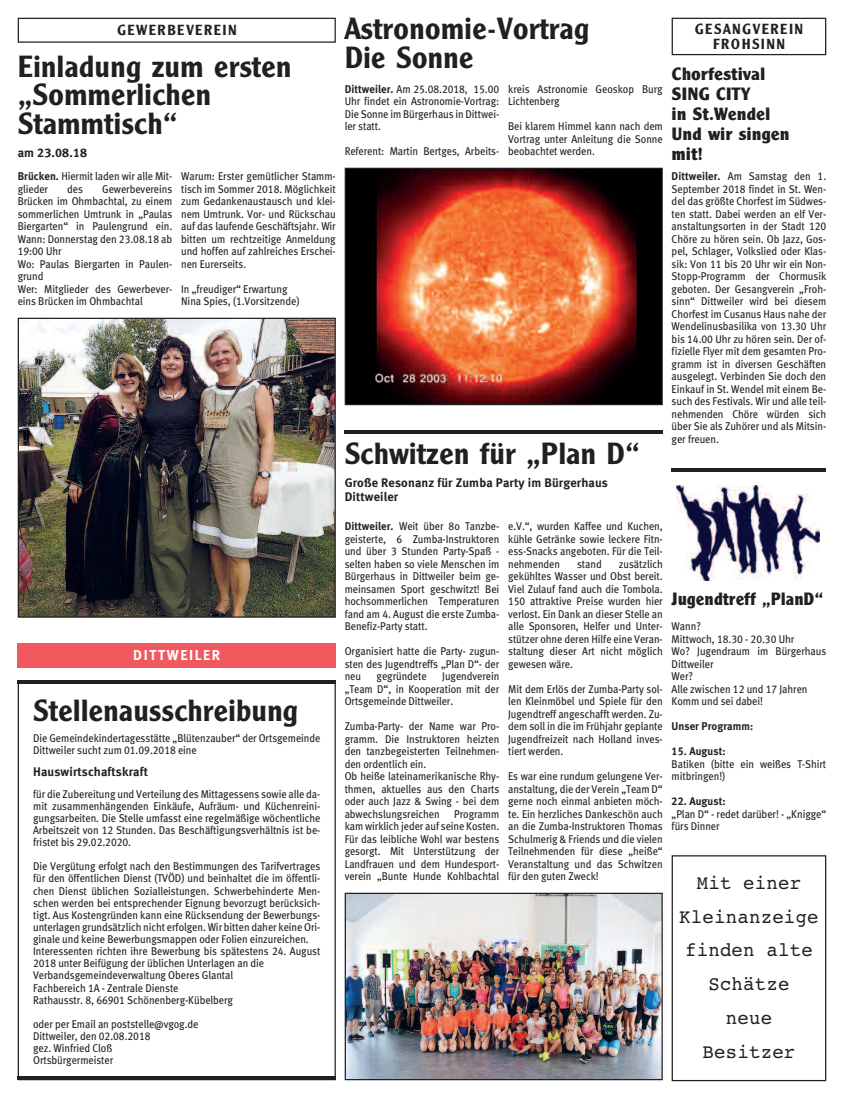
<style>
.page{position:relative;width:844px;height:1102px;background:#fff}
.page>*{position:absolute;margin:0;border:0;box-sizing:border-box;transform-origin:0 0}
.t1{font:600 30px/28.8px "M Clearface Gothic";letter-spacing:.01em;color:#231f20}
.t2{font:20px/33.8px "Courier";letter-spacing:.01em;color:#231f20;text-align:center;scale:.95 1}
.t3{font:700 17.5px/20px "M Clearface Gothic";letter-spacing:.01em;color:#231f20}
.t4{font:700 17.5px "M Clearface Gothic";letter-spacing:.01em;color:#231f20;scale:.95 1}
.t5{font:600 14.38px/15.8px "M Clearface Gothic";letter-spacing:.115em;color:#231f20;text-align:center}
.t6{font:14.38px "Meta Bold LF";letter-spacing:.11em;color:#fff}
.t7{font:12.5px/13.8px "Meta Bold LF";letter-spacing:.01em;color:#231f20}
.t8{font:11.25px/12.5px "Meta Book LF";letter-spacing:-.005em;color:#231f20;text-align:justify;scale:.92 1}
.t9{font:11.25px "Meta Bold LF";letter-spacing:.005em;color:#231f20;scale:.96 1}
.s1{font-family:"Meta Bold LF"}
</style>
<div class="page">
<div style="left:18px;top:18px;width:318px;height:25px;border:1px solid #231f20"></div>
<img style="left:20px;top:320px;width:314px;height:296px">
<div style="left:18px;top:318px;width:318px;height:300px;border:1px solid #231f20"></div>
<div style="left:18px;top:643px;width:318px;height:25px;background:#f0595f"></div>
<hr style="left:18px;top:680px;width:318px;height:4px;background:#231f20">
<hr style="left:18px;top:1077px;width:318px;height:3px;background:#231f20">
<div style="left:672px;top:18px;width:154px;height:37px;border:1px solid #231f20"></div>
<img style="left:347px;top:895px;width:314px;height:183px">
<div style="left:345px;top:893px;width:318px;height:187px;border:1px solid #231f20"></div>
<img style="left:347px;top:170px;width:314px;height:233px">
<div style="left:345px;top:168px;width:318px;height:237px;border:1px solid #231f20"></div>
<img style="left:676px;top:485px;width:143px;height:95px">
<hr style="left:345px;top:430px;width:318px;height:4px;background:#231f20">
<hr style="left:672px;top:468px;width:154px;height:3px;background:#231f20">
<div style="left:672px;top:855px;width:154px;height:226px;border:1px solid #231f20"></div>
<p class="t5" style="left:117px;top:24px;width:121px">GEWERBEVEREIN</p>
<h1 class="t1" style="left:18px;top:54px;width:275px">Einladung zum ersten „Sommerlichen<br>Stammtisch“</h1>
<p class="t7" style="left:18px;top:147px;width:71px">am 23.08.18</p>
<p class="t8" style="left:18px;top:171px;width:169px"><span class="s1">Brücken.</span> Hiermit laden wir alle Mit&shy;glieder</p>
<p class="t8" style="left:18px;top:184px;width:170px;text-align:left;text-indent:85px">Gewerbevereins<br>Brücken im Ohmbachtal, zu einem sommerlichen Umtrunk in „Paulas<br>Biergarten“ in Paulengrund ein.<br>Wann: Donnerstag den 23.08.18 ab<br>19:00 Uhr<br>Wo: Paulas Biergarten in Paulen&shy;grund<br>Wer: Mitglieder des Gewerbever&shy;eins Brücken im Ohmbachtal</p>
<p class="t8" style="left:67px;top:184px;width:19px">des</p>
<p class="t8" style="left:181px;top:171px;width:170px">Warum: Erster gemütlicher Stamm&shy;tisch im Sommer 2018. Möglichkeit zum Gedankenaustausch und klei&shy;nem Umtrunk. Vor- und Rückschau auf das laufende Geschäftsjahr. Wir bitten um rechtzeitige Anmeldung und hoffen auf zahlreiches Erschei&shy;nen Eurerseits.</p>
<p class="t8" style="left:181px;top:284px;width:130px">In „freudiger“ Erwartung<br>Nina Spies, (1.Vorsitzende)</p>
<h1 class="t1" style="left:345px;top:17px;width:246px">Astronomie-Vortrag<br>Die Sonne</h1>
<p class="t8" style="left:345px;top:84px;width:170px"><span class="s1">Dittweiler.</span> Am 25.08.2018, 15.00<br>Uhr findet ein Astronomie-Vortrag:<br>Die Sonne im Bürgerhaus in Dittwei&shy;ler statt.</p>
<p class="t8" style="left:345px;top:146px;width:169px">Referent: Martin Bertges, Arbeits-</p>
<p class="t8" style="left:508px;top:84px;width:170px">kreis Astronomie Geoskop Burg<br>Lichtenberg</p>
<p class="t8" style="left:508px;top:121px;width:170px">Bei klarem Himmel kann nach dem Vortrag unter Anleitung die Sonne beobachtet werden.</p>
<p class="t6" style="left:133px;top:650px;width:89px">DITTWEILER</p>
<h1 class="t1" style="left:33px;top:698px;width:266px">Stellenausschreibung</h1>
<p class="t8" style="left:33px;top:733px;width:314px;line-height:12.1px">Die Gemeindekindertagesstätte „Blütenzauber“ der Ortsgemeinde<br>Dittweiler sucht zum 01.09.2018 eine</p>
<p class="t7" style="left:33px;top:766px;width:116px">Hauswirtschaftskraft</p>
<p class="t8" style="left:33px;top:789px;width:314px;line-height:12.1px">für die Zubereitung und Verteilung des Mittagessens sowie alle da&shy;mit zusammenhängenden Einkäufe, Aufräum- und Küchenreini&shy;gungsarbeiten. Die Stelle umfasst eine regelmäßige wöchentliche Arbeitszeit von 12 Stunden. Das Beschäftigungsverhältnis ist be&shy;fristet bis 29.02.2020.</p>
<p class="t8" style="left:33px;top:861px;width:314px;line-height:12.1px;text-align:left">Die Vergütung erfolgt nach den Bestimmungen des Tarifvertrages für den öffentlichen Dienst (TVÖD) und beinhaltet die im öffentli&shy;chen Dienst üblichen Sozialleistungen. Schwerbehinderte Men&shy;schen werden bei entsprechender Eignung bevorzugt berücksich&shy;tigt. Aus Kostengründen kann eine Rücksendung der Bewerbungs&shy;unterlagen grundsätzlich nicht erfolgen. Wir bitten daher keine Ori&shy;ginale und keine Bewerbungsmappen oder Folien einzureichen.<br>Interessenten richten ihre Bewerbung bis spätestens 24. August 2018 unter Beifügung der üblichen Unterlagen an die Verbandsgemeindeverwaltung Oberes Glantal<br>Fachbereich 1A - Zentrale Dienste<br>Rathausstr. 8, 66901 Schönenberg-Kübelberg</p>
<p class="t8" style="left:33px;top:1019px;width:181px;line-height:12.1px;text-align:left">oder per Email an poststelle@vgog.de<br>Dittweiler, den 02.08.2018<br>gez. Winfried Cloß<br>Ortsbürgermeister</p>
<h1 class="t1" style="left:345px;top:442px;width:296px">Schwitzen für „Plan D“</h1>
<p class="t7" style="left:345px;top:477px;width:265px">Große Resonanz für Zumba Party im Bürgerhaus<br>Dittweiler</p>
<p class="t8" style="left:345px;top:521px;width:170px"><span class="s1">Dittweiler.</span> Weit über 8o Tanzbe&shy;geisterte, 6 Zumba-Instruktoren und über 3 Stunden Party-Spaß - selten haben so viele Menschen im Bürgerhaus in Dittweiler beim ge&shy;meinsamen Sport geschwitzt! Bei hochsommerlichen Temperaturen fand am 4. August die erste Zumba-Benefiz-Party statt.</p>
<p class="t8" style="left:345px;top:646px;width:170px">Organisiert hatte die Party- zugun&shy;sten des Jugendtreffs „Plan D“- der neu</p>
<p class="t8" style="left:508px;top:521px;width:170px">e.V.“, wurden Kaffee und Kuchen, kühle Getränke sowie leckere Fitn&shy;ess-Snacks angeboten. Für die Teil&shy;nehmenden</p>
<p class="t8" style="left:577px;top:559px;width:28px">stand</p>
<p class="t8" style="left:508px;top:559px;width:170px;text-indent:111px">zusätzlich gekühltes Wasser und Obst bereit.<br>Viel Zulauf fand auch die Tombola.<br>150 attraktive Preise wurden hier verlost. Ein Dank an dieser Stelle an alle Sponsoren, Helfer und Unter&shy;stützer ohne deren Hilfe eine Veran&shy;staltung dieser Art nicht möglich gewesen wäre.</p>
<p class="t8" style="left:508px;top:684px;width:170px">Mit dem Erlös der Zumba-Party sol&shy;len Kleinmöbel und Spiele für den Jugendtreff angeschafft werden. Zu&shy;dem soll in die im Frühjahr geplante Jugendfreizeit nach Holland inves&shy;tiert werden.</p>
<p class="t8" style="left:508px;top:771px;width:170px">Es war eine rundum gelungene Ver&shy;anstaltung, die der Verein „Team D“ gerne noch einmal anbieten möch&shy;te. Ein herzliches Dankeschön auch an die Zumba-Instruktoren Thomas Schulmerig &amp; Friends und die vielen Teilnehmenden für diese „heiße“ Veranstaltung und das Schwitzen für den guten Zweck!</p>
<p class="t8" style="left:345px;top:671px;width:170px;text-indent:98px">Jugendverein „Team D“, in Kooperation mit der Ortsgemeinde Dittweiler.</p>
<p class="t8" style="left:345px;top:721px;width:170px;text-align:left">Zumba-Party- der Name war Pro&shy;gramm. Die Instruktoren heizten den tanzbegeisterten Teilnehmen&shy;den ordentlich ein.<br>Ob heiße lateinamerikanische Rhy&shy;thmen, aktuelles aus den Charts oder auch Jazz &amp; Swing - bei dem abwechslungsreichen</p>
<p class="t8" style="left:377px;top:671px;width:56px">gegründete</p>
<p class="t8" style="left:345px;top:809px;width:170px;text-indent:110px">Programm kam wirklich jeder auf seine Kosten.<br>Für das leibliche Wohl war bestens gesorgt. Mit Unterstützung der Landfrauen und dem Hundesport&shy;verein „Bunte Hunde Kohlbachtal</p>
<p class="t5" style="left:695px;top:22px;width:109px">GESANGVEREIN<br>FROHSINN</p>
<h3 class="t3" style="left:672px;top:66px;width:119px">Chorfestival<br>SING CITY<br>in St.Wendel<br>Und wir singen mit!</h3>
<p class="t8" style="left:672px;top:171px;width:170px"><span class="s1">Dittweiler.</span> Am Samstag den 1.<br>September 2018 findet in St. Wen&shy;del das größte Chorfest im Südwes&shy;ten statt. Dabei werden an elf Ver&shy;anstaltungsorten in der Stadt 120<br>Chöre zu hören sein. Ob Jazz, Gos&shy;pel, Schlager, Volkslied oder Klas&shy;sik: Von 11 bis 20 Uhr wir ein Non-Stopp-Programm der Chormusik geboten. Der Gesangverein „Froh&shy;sinn“ Dittweiler wird bei diesem Chorfest im Cusanus Haus nahe der Wendelinusbasilika von 13.30 Uhr bis 14.00 Uhr zu hören sein. Der of&shy;fizielle Flyer mit dem gesamten Pro&shy;gramm ist in diversen Geschäften ausgelegt. Verbinden Sie doch den Einkauf in St. Wendel mit einem Be&shy;such des Festivals. Wir und alle teil&shy;nehmenden Chöre würden sich über Sie als Zuhörer und als Mitsin&shy;ger freuen.</p>
<h3 class="t4" style="left:672px;top:593px;width:161px">Jugendtreff „PlanD“</h3>
<p class="t8" style="left:672px;top:621px;width:170px;text-align:left">Wann?<br>Mittwoch, 18.30 - 20.30 Uhr<br>Wo? Jugendraum im Bürgerhaus<br>Dittweiler<br>Wer?<br>Alle zwischen 12 und 17 Jahren<br>Komm und sei dabei!</p>
<p class="t9" style="left:672px;top:722px;width:86px">Unser Programm:</p>
<p class="t9" style="left:672px;top:747px;width:58px">15. August:</p>
<p class="t8" style="left:672px;top:759px;width:170px">Batiken (bitte ein weißes T-Shirt mitbringen!)</p>
<p class="t9" style="left:672px;top:797px;width:58px">22. August:</p>
<p class="t8" style="left:672px;top:809px;width:170px">„Plan D“ - redet darüber! - „Knigge“ fürs Dinner</p>
<h2 class="t2" style="left:679px;top:865px;width:148px">Mit einer<br>Kleinanzeige finden alte<br>Schätze<br>neue<br>Besitzer</h2>
</div>
